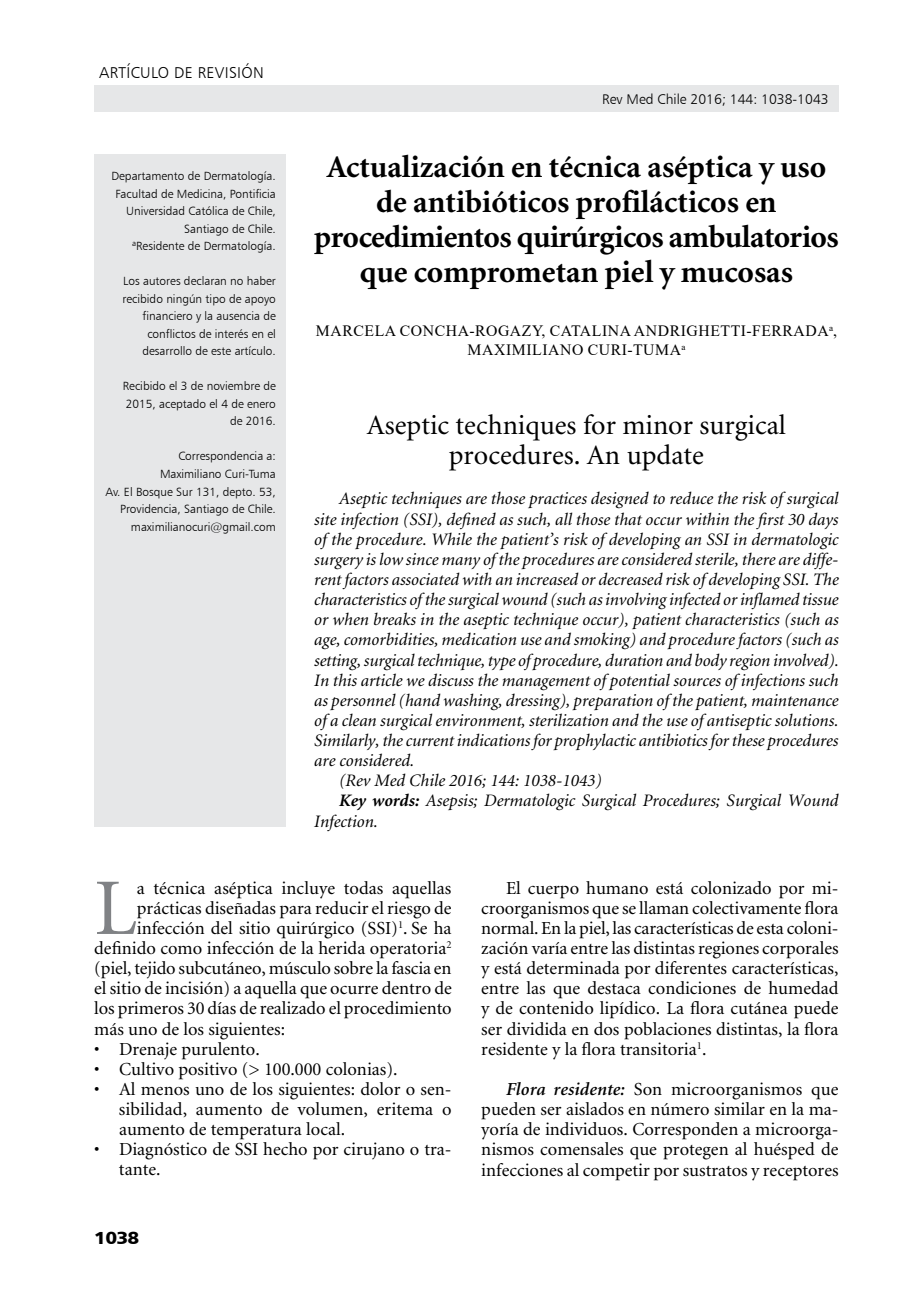
<style>
.page{position:relative;width:918px;height:1315px;background:#fff}
.page>*{position:absolute;margin:0;border:0;box-sizing:border-box;transform-origin:0 0}
.t1{font:80.33px "Minion";color:#808285}
.t2{font:700 31.5px/35px "Minion";color:#000;text-align:center}
.t3{font:28px/29.8px "Minion";color:#000;text-align:center}
.t4{font:18.38px/20.1px "Minion";color:#000;text-align:justify}
.t5{font:italic 17.5px "Minion";color:#000}
.t6{font:17.5px "Humanist 777 BT Black B";color:#000;scale:1.1 1}
.t7{font:15.75px/18.9px "Times New Roman";letter-spacing:.035em;color:#000;text-align:center}
.t8{font:15.75px "Humanist 777 BT Light B";letter-spacing:.02em;color:#000}
.t9{font:14px "Humanist 777 BT Light B";color:#000}
.t10{font:11.9px/17.5px "Humanist 777 BT Light B";color:#000;text-align:right}
.s1{font-weight:700}
.s2{font-weight:600;font-style:italic}
</style>
<div class="page">
<div style="left:94px;top:85px;width:744px;height:26px;background:#e6e7e8"></div>
<div style="left:94px;top:154px;width:192px;height:672px;background:#e6e7e8"></div>
<p class="t8" style="left:99px;top:63px;width:166px">artículo de revisión</p>
<p class="t10" style="left:111px;top:167px;width:166px">Departamento de Dermatología.<br>Facultad de Medicina, Pontificia<br>U niversidad Católica de Chile,<br>Santiago de Chile.<br><sup>a</sup>Residente de Dermatología.</p>
<p class="t10" style="left:122px;top:272px;width:155px">Los autores declaran no haber recibido ningún tipo de apoyo financiero y la ausencia de conflictos de interés en el desarrollo de este artículo.</p>
<p class="t10" style="left:123px;top:377px;width:155px">Recibido el 3 de noviembre de<br>2015, aceptado el 4 de enero de 2016.</p>
<p class="t10" style="left:105px;top:447px;width:172px">Correspondencia a:<br>Maximiliano Curi-Tuma<br>Av. El Bosque Sur 131, depto. 53,<br>Providencia, Santiago de Chile. maximilianocuri@gmail.com</p>
<p class="t9" style="left:602px;top:90px;width:228px">Rev Med Chile 2016; 144: 1038-1043</p>
<h2 class="t2" style="left:314px;top:151px;width:526px">Actualización en técnica aséptica y uso de antibióticos profilácticos en procedimientos quirúrgicos ambulatorios que comprometan piel y mucosas</h2>
<p class="t7" style="left:316px;top:321px;width:523px">MARCELA CONCHA-ROGAZY, CATALINA ANDRIGHETTI-FERRADA<sup>A</sup>,<br>MAXIMILIANO CURI-TUMA<sup>A</sup></p>
<h3 class="t3" style="left:367px;top:412px;width:421px">Aseptic techniques for minor surgical procedures. An update</h3>
<p class="t5" style="left:339px;top:490px;width:501px">Aseptic techniques are those practices designed to reduce the risk of surgical</p>
<p class="t5" style="left:314px;top:510px;width:526px">site infection (SSI), defined as such, all those that occur within the first 30 days</p>
<p class="t5" style="left:314px;top:530px;width:526px">of the procedure. While the patient’s risk of developing an SSI in dermatologic</p>
<p class="t5" style="left:314px;top:550px;width:526px">surgery is low since many of the procedures are considered sterile, there are diffe-</p>
<p class="t5" style="left:314px;top:571px;width:526px">rent factors associated with an increased or decreased risk of developing SSI. The</p>
<p class="t5" style="left:314px;top:591px;width:526px">characteristics of the surgical wound (such as involving infected or inflamed tissue</p>
<p class="t5" style="left:314px;top:611px;width:526px">or when breaks in the aseptic technique occur), patient characteristics (such as</p>
<p class="t5" style="left:314px;top:631px;width:526px">age, comorbidities, medication use and smoking) and procedure factors (such as</p>
<p class="t5" style="left:314px;top:651px;width:526px">setting, surgical technique, type of procedure, duration and body region involved).</p>
<p class="t5" style="left:314px;top:671px;width:526px">In this article we discuss the management of potential sources of infections such</p>
<p class="t5" style="left:314px;top:691px;width:526px">as personnel (hand washing, dressing), preparation of the patient, maintenance</p>
<p class="t5" style="left:314px;top:711px;width:526px">of a clean surgical environment, sterilization and the use of antiseptic solutions.</p>
<p class="t5" style="left:314px;top:732px;width:526px">Similarly, the current indications for prophylactic antibiotics for these procedures</p>
<p class="t5" style="left:314px;top:752px;width:102px">are considered.</p>
<p class="t5" style="left:339px;top:772px;width:264px">(Rev Med Chile 2016; 144: 1038-1043)</p>
<p class="t5" style="left:339px;top:792px;width:501px"><span class="s1">Key words:</span> Asepsis; Dermatologic Surgical Procedures; Surgical Wound</p>
<p class="t5" style="left:314px;top:812px;width:65px">Infection.</p>
<h1 class="t1" style="left:94px;top:868px;width:44px">L</h1>
<p class="t4" style="left:137px;top:878px;width:316px">a técnica aséptica incluye todas aquellas</p>
<p class="t4" style="left:137px;top:898px;width:316px">prácticas diseñadas para reducir el riesgo de</p>
<p class="t4" style="left:137px;top:918px;width:316px">infección del sitio quirúrgico (SSI)<sup>1</sup>. Se ha</p>
<p class="t4" style="left:94px;top:939px;width:359px">definido como infección de la herida operatoria<sup>2</sup></p>
<p class="t4" style="left:94px;top:959px;width:359px">(piel, tejido subcutáneo, músculo sobre la fascia en</p>
<p class="t4" style="left:94px;top:979px;width:359px">el sitio de incisión) a aquella que ocurre dentro de</p>
<p class="t4" style="left:94px;top:999px;width:359px">los primeros 30 días de realizado el procedimiento</p>
<p class="t4" style="left:94px;top:1019px;width:192px">más uno de los siguientes:</p>
<p class="t4" style="left:94px;top:1039px;width:167px">• Drenaje purulento.</p>
<p class="t4" style="left:94px;top:1059px;width:305px">• Cultivo positivo (&gt; 100.000 colonias).</p>
<p class="t4" style="left:119px;top:1079px;width:334px;text-indent:-25px">• Al menos uno de los siguientes: dolor o sen&shy;sibilidad, aumento de volumen, eritema o aumento de temperatura local.</p>
<p class="t4" style="left:119px;top:1140px;width:334px;text-indent:-25px">• Diagnóstico de SSI hecho por cirujano o tra&shy;tante.</p>
<p class="t6" style="left:94px;top:1226px;width:43px">1038</p>
<p class="t4" style="left:481px;top:878px;width:359px;text-indent:25px">El cuerpo humano está colonizado por mi&shy;croorganismos que se llaman colectivamente flora normal. En la piel, las características de esta coloni&shy;zación varía entre las distintas regiones corporales y está determinada por diferentes características, entre las que destaca condiciones de humedad y de contenido lipídico. La flora cutánea puede ser dividida en dos poblaciones distintas, la flora residente y la flora transitoria<sup>1</sup>.</p>
<p class="t4" style="left:481px;top:1079px;width:359px;text-indent:25px"><span class="s2">Flora residente:</span> Son microorganismos que pueden ser aislados en número similar en la ma&shy;yoría de individuos. Corresponden a microorga&shy;nismos comensales que protegen al huésped de infecciones al competir por sustratos y receptores</p>
</div>
